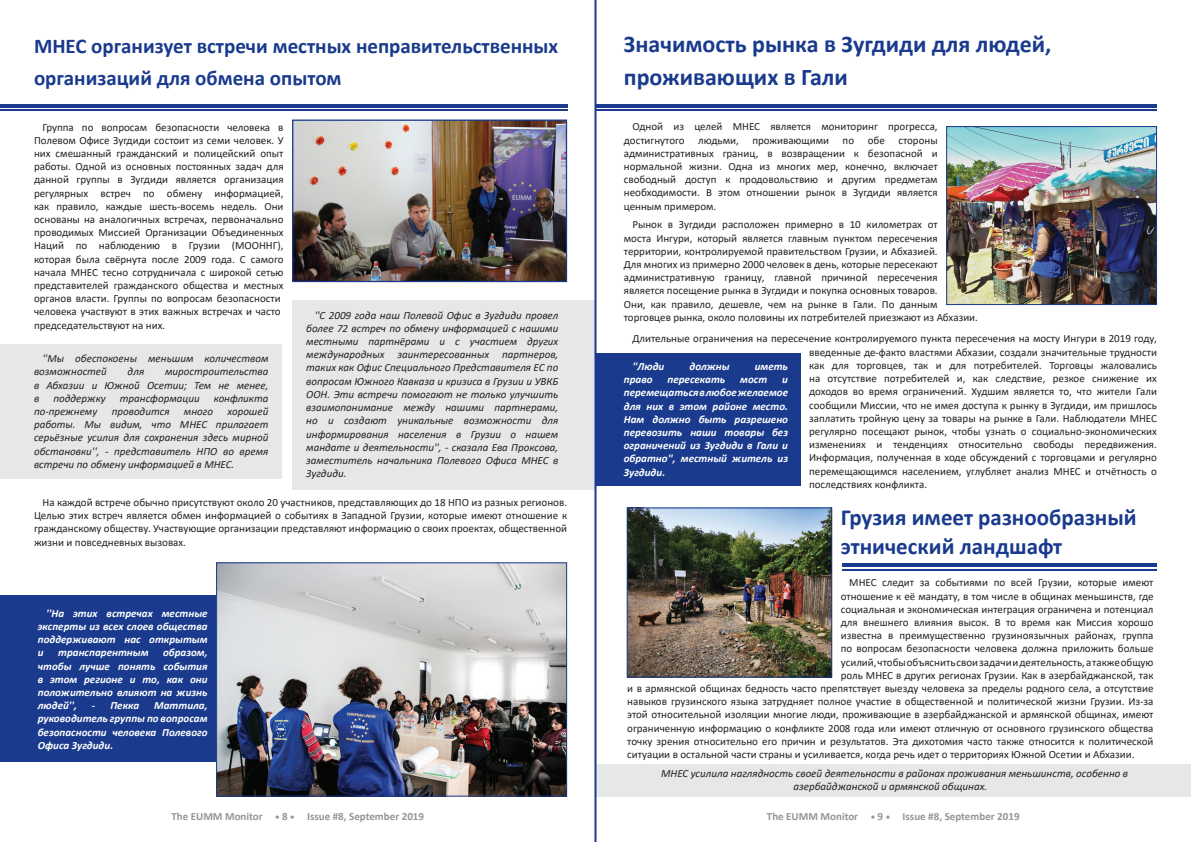
<style>
.page{position:relative;width:1191px;height:842px;background:#fff}
.page>*{position:absolute;margin:0;border:0;box-sizing:border-box;transform-origin:0 0}
.t1{font:700 24px/33px "Calibri";color:#193a8d}
.t2{font:700 23px/28.8px "Calibri";color:#193a8d}
.t3{font:700 21px/32px "Calibri";color:#193a8d}
.t4{font:11px/13.2px "Calibri";color:#231f20;text-align:justify}
.t5{font:italic 11px/13.2px "Calibri";color:#231f20;text-align:justify}
.t6{font:italic 700 11px/13.2px "Calibri";color:#fff;text-align:justify}
.t7{font:700 11px "Calibri";color:#939598}
.s1{font-size:9px}
</style>
<div class="page">
<div style="left:0;top:344px;width:282px;height:135px;background:#e6e7e9"></div>
<hr style="left:0;top:104px;width:567px;height:3px;background:#193a8d">
<hr style="left:0;top:110px;width:567px;height:1px;background:#193a8d">
<hr style="left:595px;top:104px;width:562px;height:3px;background:#193a8d">
<hr style="left:595px;top:110px;width:562px;height:1px;background:#193a8d">
<hr style="left:842px;top:563px;width:315px;height:4px;background:#193a8d">
<hr style="left:842px;top:569px;width:315px;height:2px;background:#193a8d">
<img style="left:294px;top:122px;width:271px;height:158px">
<div style="left:292px;top:120px;width:275px;height:162px;border:1px solid #193a8d"></div>
<img style="left:948px;top:128px;width:207px;height:175px">
<div style="left:946px;top:126px;width:211px;height:179px;border:1px solid #193a8d"></div>
<div style="left:595px;top:353px;width:205px;height:132px;background:#193a8d"></div>
<div style="left:0;top:596px;width:550px;height:166px;background:#193a8d"></div>
<div style="left:292px;top:300px;width:303px;height:190px;background:#e6e7e9"></div>
<div style="left:595px;top:765px;width:596px;height:32px;background:#e6e7e9"></div>
<img style="left:628px;top:509px;width:202px;height:166px">
<div style="left:626px;top:507px;width:206px;height:170px;border:1px solid #193a8d"></div>
<hr style="left:594px;top:0;width:2px;height:842px;background:#193a8d">
<img style="left:218px;top:564px;width:347px;height:231px">
<div style="left:216px;top:562px;width:351px;height:235px;border:1px solid #193a8d"></div>
<h3 class="t3" style="left:34px;top:30px;width:525px">МНЕС организует встречи местных неправительственных организаций для обмена опытом</h3>
<p class="t4" style="left:34px;top:120px;width:251px;text-align:left;text-indent:9px">Группа по вопросам безопасности человека в Полевом Офисе Зугдиди состоит из семи человек. У них смешанный гражданский и полицейский опыт работы. Одной из основных постоянных задач для данной группы в Зугдиди является организация регулярных встреч по обмену информацией, как правило, каждые шесть-восемь недель. Они основаны на аналогичных встречах, первоначально проводимых Миссией Организации Объединенных Наций по наблюдению в Грузии (МООННГ), которая была свёрнута после 2009 года. С самого начала МНЕС тесно сотрудничала с широкой сетью представителей гражданского общества и местных органов власти. Группы по вопросам безопасности человека участвуют в этих важных встречах и часто председательствуют на них.</p>
<p class="t5" style="left:306px;top:308px;width:254px;text-indent:9px">''С 2009 года наш Полевой Офис в Зугдиди провел более 72 встреч по обмену информацией с нашими местными партнёрами и с участием других международных заинтересованных партнеров, таких как Офис Специального Представителя ЕС по вопросам Южного Кавказа и кризиса в Грузии и УВКБ ООН. Эти встречи помогают не только улучшить взаимопонимание между нашими партнерами, но и создают уникальные возможности для информирования населения в Грузии о нашем мандате и деятельности'', - сказала Ева Проксова, заместитель начальника Полевого Офиса МНЕС в Зугдиди.</p>
<p class="t5" style="left:34px;top:351px;width:236px;text-indent:9px">''Мы обеспокоены меньшим количеством возможностей</p>
<p class="t5" style="left:128px;top:365px;width:18px">для</p>
<p class="t5" style="left:34px;top:365px;width:236px;text-indent:131px">миростроительства в Абхазии и Южной Осетии; Тем не менее, в</p>
<p class="t5" style="left:53px;top:391px;width:54px">поддержку</p>
<p class="t5" style="left:120px;top:391px;width:81px">трансформации</p>
<p class="t5" style="left:214px;top:391px;width:56px">конфликта</p>
<p class="t5" style="left:34px;top:404px;width:65px">по-прежнему</p>
<p class="t5" style="left:112px;top:404px;width:59px">проводится</p>
<p class="t5" style="left:184px;top:404px;width:31px">много</p>
<p class="t5" style="left:34px;top:404px;width:236px;text-indent:193px">хорошей работы. Мы видим, что МНЕС прилагает серьёзные усилия для сохранения здесь мирной обстановки'', - представитель НПО во время встречи по обмену информацией в МНЕС.</p>
<p class="t4" style="left:34px;top:495px;width:534px;text-indent:9px">На каждой встрече обычно присутствуют около 20 участников, представляющих до 18 НПО из разных регионов.<br>Целью этих встреч является обмен информацией о событиях в Западной Грузии, которые имеют отношение к гражданскому обществу. Участвующие организации представляют информацию о своих проектах, общественной жизни и повседневных вызовах.</p>
<p class="t6" style="left:38px;top:606px;width:171px;text-indent:9px">''На этих встречах местные эксперты из всех слоев общества поддерживают нас открытым и</p>
<p class="t6" style="left:38px;top:646px;width:171px;text-indent:125px">образом, чтобы лучше понять события в этом регионе и то, как они положительно влияют на жизнь людей'',</p>
<p class="t6" style="left:58px;top:646px;width:92px">транспарентным</p>
<p class="t6" style="left:38px;top:699px;width:171px;text-indent:116px">Маттила, руководитель группы по вопросам безопасности человека Полевого Офиса Зугдиди.</p>
<p class="t6" style="left:92px;top:699px;width:49px">- Пекка</p>
<h1 class="t1" style="left:624px;top:27px;width:429px">Значимость рынка в Зугдиди для людей, проживающих в Гали</h1>
<p class="t4" style="left:624px;top:120px;width:315px;text-indent:9px">Одной из целей МНЕС является мониторинг прогресса, достигнутого людьми, проживающими по обе стороны административных границ, в возвращении к безопасной и нормальной жизни. Одна из многих мер, конечно, включает свободный доступ к продовольствию и другим предметам необходимости. В этом отношении рынок в Зугдиди является ценным примером.</p>
<p class="t4" style="left:624px;top:218px;width:356px;text-align:left;text-indent:9px">Рынок в Зугдиди расположен примерно в 10 километрах от<br>моста Ингури, который является главным пунктом пересечения территории, контролируемой правительством Грузии, и Абхазией.<br>Для многих из примерно 2000 человек в день, которые пересекают административную границу, главной причиной пересечения является посещение рынка в Зугдиди и покупка основных товаров.<br>Они, как правило, дешевле, чем на рынке в Гали. По данным торговцев рынка, около половины их потребителей приезжают из Абхазии.</p>
<p class="t4" style="left:809px;top:332px;width:349px;text-indent:-177px">Длительные ограничения на пересечение контролируемого пункта пересечения на мосту Ингури в 2019 году, введенные де-факто властями Абхазии, создали значительные трудности как для торговцев, так и для потребителей. Торговцы жаловались на отсутствие потребителей и, как следствие, резкое снижение их доходов во время ограничений. Худшим является то, что жители Гали сообщили Миссии, что не имея доступа к рынку в Зугдиди, им пришлось заплатить тройную цену за товары на рынке в Гали. Наблюдатели МНЕС регулярно посещают рынок, чтобы узнать о социально-экономических изменениях и тенденциях относительно свободы передвижения.<br>Информация, полученная в ходе обсуждений с торговцами и регулярно перемещающимся населением, углубляет анализ МНЕС и отчётность о последствиях конфликта.</p>
<p class="t6" style="left:632px;top:359px;width:33px">''Люди</p>
<p class="t6" style="left:689px;top:359px;width:42px">должны</p>
<p class="t6" style="left:754px;top:359px;width:35px">иметь</p>
<p class="t6" style="left:624px;top:373px;width:30px">право</p>
<p class="t6" style="left:667px;top:373px;width:59px">пересекать</p>
<p class="t6" style="left:740px;top:373px;width:29px">мост</p>
<p class="t6" style="left:624px;top:373px;width:166px;text-indent:158px">и перемещаться в любое желаемое для них в этом районе место.<br>Нам должно быть разрешено перевозить наши товары без ограничений из Зугдиди в Гали и обратно'', местный житель из Зугдиди.</p>
<h2 class="t2" style="left:840px;top:503px;width:297px">Грузия имеет разнообразный этнический ландшафт</h2>
<p class="t4" style="left:849px;top:576px;width:306px">МНЕС следит за событиями по всей Грузии, которые имеют</p>
<p class="t4" style="left:840px;top:589px;width:314px">отношение к её мандату, в том числе в общинах меньшинств, где</p>
<p class="t4" style="left:840px;top:602px;width:314px">социальная и экономическая интеграция ограничена и потенциал</p>
<p class="t4" style="left:840px;top:615px;width:314px">для внешнего влияния высок. В то время как Миссия хорошо</p>
<p class="t4" style="left:840px;top:629px;width:314px">известна в преимущественно грузиноязычных районах, группа</p>
<p class="t4" style="left:840px;top:642px;width:314px">по вопросам безопасности человека должна приложить больше</p>
<p class="t4" style="left:840px;top:655px;width:314px">усилий, чтобы объяснить свои задачи и деятельность, а также общую</p>
<p class="t4" style="left:840px;top:668px;width:314px">роль МНЕС в других регионах Грузии. Как в азербайджанской, так</p>
<p class="t4" style="left:627px;top:681px;width:528px">и в армянской общинах бедность часто препятствует выезду человека за пределы родного села, а отсутствие</p>
<p class="t4" style="left:627px;top:695px;width:528px">навыков грузинского языка затрудняет полное участие в общественной и политической жизни Грузии. Из-за</p>
<p class="t4" style="left:627px;top:708px;width:528px">этой относительной изоляции многие люди, проживающие в азербайджанской и армянской общинах, имеют</p>
<p class="t4" style="left:627px;top:721px;width:528px">ограниченную информацию о конфликте 2008 года или имеют отличную от основного грузинского общества</p>
<p class="t4" style="left:627px;top:734px;width:528px">точку зрения относительно его причин и результатов. Эта дихотомия часто также относится к политической</p>
<p class="t4" style="left:627px;top:747px;width:509px">ситуации в остальной части страны и усиливается, когда речь идет о территориях Южной Осетии и Абхазии.</p>
<p class="t5" style="left:793px;top:766px;width:336px;text-indent:-132px">МНЕС усилила наглядность своей деятельности в районах проживания меньшинств, особенно в азербайджанской и армянской общинах.</p>
<p class="t7" style="left:171px;top:808px;width:254px">The EUMM Monitor <span class="s1">•</span> 8 <span class="s1">•</span> Issue #8, September 2019</p>
<p class="t7" style="left:767px;top:808px;width:254px">The EUMM Monitor <span class="s1">•</span> 9 <span class="s1">•</span> Issue #8, September 2019</p>
</div>
